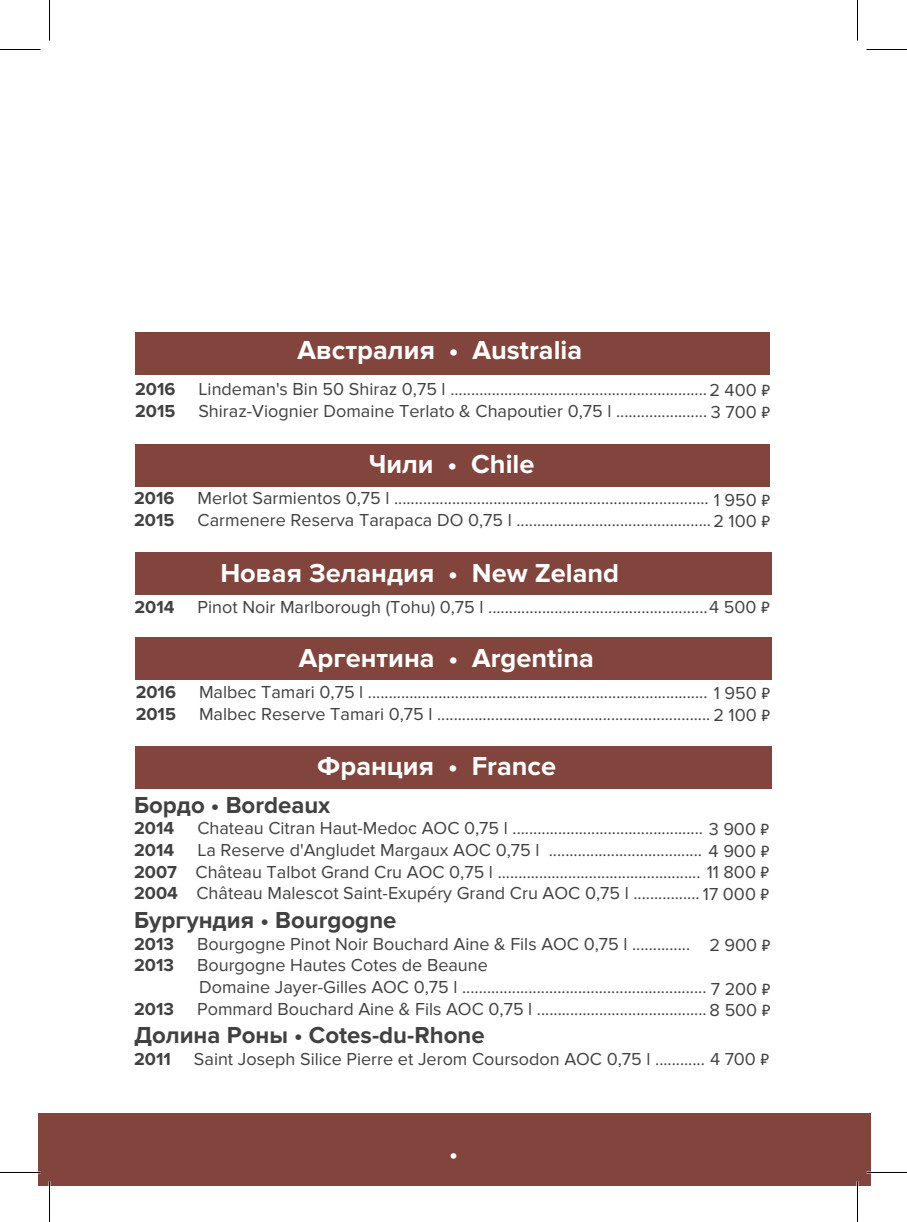
<style>
.page{position:relative;width:907px;height:1222px;background:#fff}
.page>*{position:absolute;margin:0;border:0;box-sizing:border-box;transform-origin:0 0}
.t1{font:700 27px "Proxima Nova";color:#fff}
.t2{font:27px "Myriad Pro";color:#fff}
.t3{font:700 24px "Proxima Nova";color:#414141}
.t4{font:18px/21.6px "Proxima Nova";color:#414141}
.t5{font:700 18px/21.6px "Proxima Nova";color:#414141}
.s1{font-family:"Calibri"}
.s2{font-weight:700}
</style>
<div class="page">
<div style="left:38px;top:1113px;width:832px;height:72px;background:#81453d"></div>
<div style="left:135px;top:745px;width:637px;height:43px;background:#81453d"></div>
<div style="left:135px;top:637px;width:637px;height:42px;background:#81453d"></div>
<div style="left:135px;top:332px;width:635px;height:43px;background:#81453d"></div>
<div style="left:135px;top:444px;width:635px;height:42px;background:#81453d"></div>
<div style="left:135px;top:552px;width:637px;height:42px;background:#81453d"></div>
<hr style="left:0;top:1171px;width:40px;height:2px;background:#fff">
<hr style="left:866px;top:1171px;width:41px;height:2px;background:#fff">
<hr style="left:856px;top:1181px;width:2px;height:41px;background:#fff">
<hr style="left:0;top:49px;width:40px;height:1px;background:#000">
<hr style="left:866px;top:49px;width:41px;height:1px;background:#000">
<hr style="left:0;top:1172px;width:40px;height:1px;background:#000">
<hr style="left:866px;top:1172px;width:41px;height:1px;background:#000">
<hr style="left:49px;top:0;width:1px;height:40px;background:#000">
<hr style="left:49px;top:1181px;width:1px;height:41px;background:#000">
<hr style="left:857px;top:0;width:1px;height:40px;background:#000">
<hr style="left:857px;top:1181px;width:1px;height:41px;background:#000">
<p class="t5" style="left:135px;top:378px;width:42px">2016<br>2015</p>
<h1 class="t1" style="left:297px;top:335px;width:286px">Австралия • Australia</h1>
<p class="t4" style="left:198px;top:378px;width:573px">Lindeman's Bin 50 Shiraz 0,75 l ..............................................................2 400 <span class="s1">₽<br></span>Shiraz-Viognier Domaine Terlato &amp; Chapoutier 0,75 l ...................... 3 700 <span class="s1">₽</span></p>
<h1 class="t1" style="left:369px;top:448px;width:167px">Чили • Chile</h1>
<p class="t5" style="left:134px;top:488px;width:42px">2016</p>
<p class="t4" style="left:198px;top:488px;width:574px">Merlot Sarmientos 0,75 l ............................................................................ 1 950 <span class="s1">₽</span></p>
<p class="t5" style="left:134px;top:509px;width:42px">2015</p>
<p class="t4" style="left:198px;top:509px;width:574px">Carmenere Reserva Tarapaca DO 0,75 l ...............................................2 100 <span class="s1">₽</span></p>
<h1 class="t1" style="left:220px;top:557px;width:400px">Новая Зеландия • New Zeland</h1>
<p class="t5" style="left:134px;top:597px;width:42px">2014</p>
<p class="t4" style="left:198px;top:597px;width:574px">Pinot Noir Marlborough (Tohu) 0,75 l .....................................................4 500 <span class="s1">₽</span></p>
<h1 class="t1" style="left:299px;top:642px;width:296px">Аргентина • Argentina</h1>
<p class="t5" style="left:136px;top:681px;width:42px">2016</p>
<p class="t4" style="left:199px;top:681px;width:573px">Malbec Tamari 0,75 l .................................................................................. 1 950 <span class="s1">₽</span></p>
<p class="t5" style="left:136px;top:703px;width:42px">2015</p>
<p class="t4" style="left:199px;top:703px;width:573px">Malbec Reserve Tamari 0,75 l .................................................................. 2 100 <span class="s1">₽</span></p>
<h1 class="t1" style="left:317px;top:750px;width:240px">Франция • France</h1>
<h2 class="t3" style="left:134px;top:791px;width:198px">Бордо • Bordeaux</h2>
<p class="t5" style="left:134px;top:818px;width:42px">2014</p>
<p class="t4" style="left:197px;top:818px;width:574px">Chateau Citran Haut-Medoc AOС 0,75 l .............................................. 3 900 <span class="s1">₽</span></p>
<p class="t5" style="left:134px;top:839px;width:42px">2014</p>
<p class="t4" style="left:134px;top:839px;width:637px;text-align:justify;text-indent:63px">La Reserve d'Angludet Margaux AOC 0,75 l ..................................... 4 900 <span class="s1">₽ </span><span class="s2">2007</span> Château Talbot Grand Cru AOC 0,75 l ................................................. 11 800 <span class="s1">₽ </span><span class="s2">2004</span> Château Malescot Saint-Exupéry Grand Cru AOC 0,75 l ................ 17 000 <span class="s1">₽</span></p>
<h2 class="t3" style="left:134px;top:906px;width:264px">Бургундия • Bourgogne</h2>
<p class="t5" style="left:134px;top:933px;width:41px">2013</p>
<p class="t4" style="left:197px;top:933px;width:494px">Bourgogne Pinot Noir Bouchard Aine &amp; Fils AOС 0,75 l ..............</p>
<p class="t5" style="left:134px;top:955px;width:41px">2013</p>
<p class="t4" style="left:197px;top:954px;width:575px">Bourgogne Hautes Cotes de Beaune<br>Domaine Jayer-Gilles AOС 0,75 l ........................................................... 7 200 <span class="s1">₽</span></p>
<p class="t5" style="left:134px;top:998px;width:41px">2013</p>
<p class="t4" style="left:197px;top:998px;width:575px">Pommard Bouchard Aine &amp; Fils AOС 0,75 l ......................................... 8 500 <span class="s1">₽</span></p>
<h2 class="t3" style="left:134px;top:1021px;width:352px">Долина Роны • Cotes-du-Rhone</h2>
<p class="t5" style="left:134px;top:1048px;width:38px">2011</p>
<p class="t4" style="left:194px;top:1048px;width:577px">Saint Joseph Silice Pierre et Jerom Coursodon AOC 0,75 l ............ 4 700 <span class="s1">₽</span></p>
<p class="t4" style="left:709px;top:934px;width:63px">2 900 <span class="s1">₽</span></p>
<h1 class="t2" style="left:450px;top:1137px;width:9px">•</h1>
</div>
